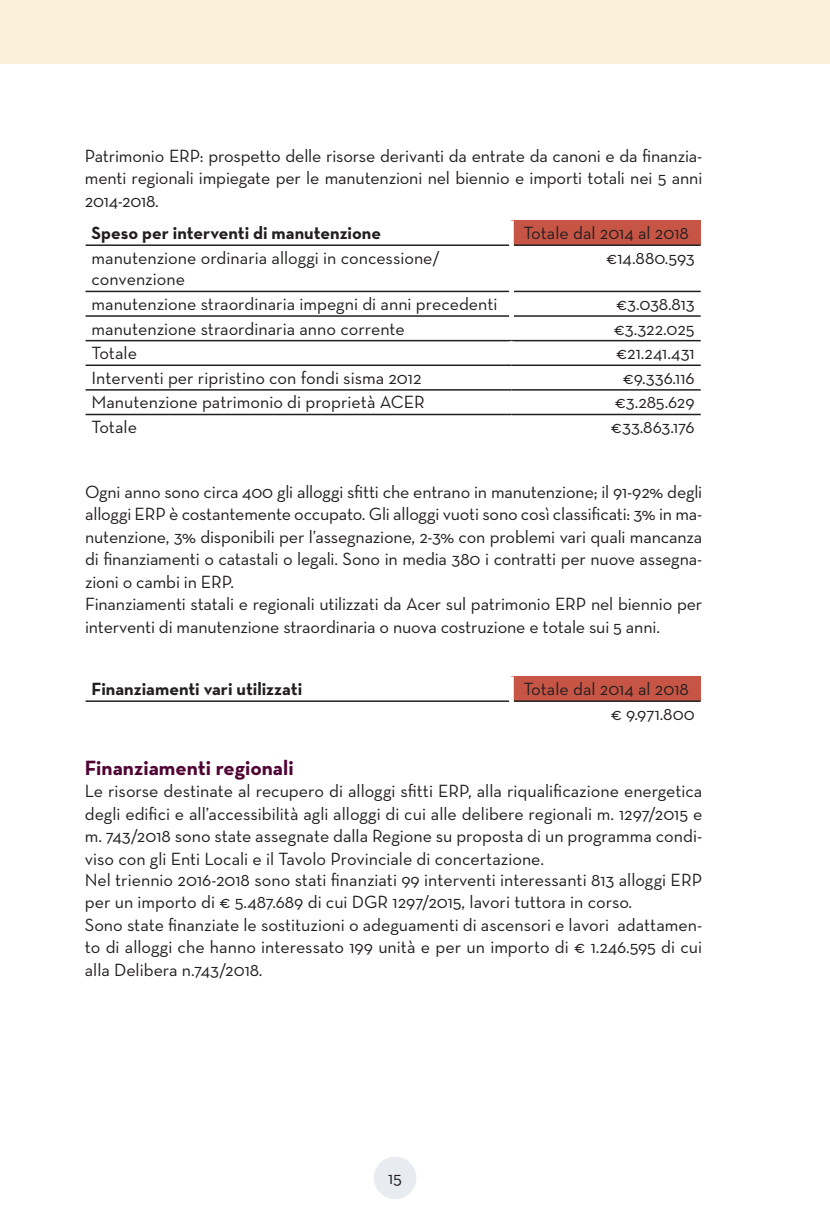
<style>
.page{position:relative;width:830px;height:1221px;background:#fff}
.page>*{position:absolute;margin:0;border:0;box-sizing:border-box;transform-origin:0 0}
.t1{font:700 21px "Neutra Text";color:#500433}
.t2{font:18px/22.5px "Neutra Text";color:#231f20;text-align:justify}
.t3{font:700 18px "Neutra Text";color:#231f20}
</style>
<div class="page">
<div style="left:0;top:0;width:829px;height:64px;background:#fbf0da"></div>
<div style="left:373px;top:1156px;width:43px;height:43px;background:#e8ebf0;border-radius:50%"></div>
<div style="left:511px;top:220px;width:189px;height:25px;background:#c75545"></div>
<hr style="left:85px;top:244px;width:424px;height:2px;background:#231f20">
<hr style="left:513px;top:244px;width:187px;height:2px;background:#231f20">
<hr style="left:85px;top:291px;width:424px;height:1px;background:#231f20">
<hr style="left:513px;top:291px;width:187px;height:1px;background:#231f20">
<hr style="left:85px;top:315px;width:424px;height:2px;background:#231f20">
<hr style="left:513px;top:315px;width:187px;height:2px;background:#231f20">
<hr style="left:509px;top:220px;width:4px;height:25px;background:#fff">
<hr style="left:85px;top:340px;width:426px;height:1px;background:#231f20">
<hr style="left:511px;top:340px;width:189px;height:1px;background:#231f20">
<hr style="left:85px;top:364px;width:426px;height:2px;background:#231f20">
<hr style="left:511px;top:364px;width:189px;height:2px;background:#231f20">
<hr style="left:85px;top:389px;width:426px;height:1px;background:#231f20">
<hr style="left:511px;top:389px;width:189px;height:1px;background:#231f20">
<hr style="left:85px;top:414px;width:426px;height:1px;background:#231f20">
<hr style="left:511px;top:414px;width:189px;height:1px;background:#231f20">
<div style="left:511px;top:676px;width:189px;height:25px;background:#c75545"></div>
<hr style="left:85px;top:700px;width:424px;height:2px;background:#231f20">
<hr style="left:513px;top:700px;width:187px;height:2px;background:#231f20">
<hr style="left:509px;top:676px;width:4px;height:25px;background:#fff">
<p class="t2" style="left:85px;top:144px;width:618px">Patrimonio ERP: prospetto delle risorse derivanti da entrate da canoni e da finanzia&shy;menti regionali impiegate per le manutenzioni nel biennio e importi totali nei 5 anni 2014-2018.</p>
<p class="t3" style="left:91px;top:222px;width:291px">Speso per interventi di manutenzione</p>
<p class="t2" style="left:523px;top:221px;width:167px">Totale dal 2014 al 2018</p>
<p class="t2" style="left:91px;top:246px;width:350px;line-height:21.6px">manutenzione ordinaria alloggi in concessione/ convenzione</p>
<p class="t2" style="left:606px;top:246px;width:90px">€14.880.593</p>
<p class="t2" style="left:91px;top:292px;width:407px">manutenzione straordinaria impegni di anni precedenti</p>
<p class="t2" style="left:615px;top:292px;width:80px">€3.038.813</p>
<p class="t2" style="left:91px;top:317px;width:314px">manutenzione straordinaria anno corrente</p>
<p class="t2" style="left:613px;top:317px;width:82px">€3.322.025</p>
<p class="t2" style="left:91px;top:341px;width:47px">Totale</p>
<p class="t2" style="left:615px;top:341px;width:80px">€21.241.431</p>
<p class="t2" style="left:91px;top:366px;width:331px">Interventi per ripristino con fondi sisma 2012</p>
<p class="t2" style="left:622px;top:366px;width:73px">€9.336.116</p>
<p class="t2" style="left:91px;top:391px;width:335px">Manutenzione patrimonio di proprietà ACER</p>
<p class="t2" style="left:614px;top:391px;width:81px">€3.285.629</p>
<p class="t2" style="left:91px;top:415px;width:47px">Totale</p>
<p class="t2" style="left:610px;top:415px;width:85px">€33.863.176</p>
<p class="t2" style="left:85px;top:480px;width:618px">Ogni anno sono circa 400 gli alloggi sfitti che entrano in manutenzione; il 91-92% degli alloggi ERP è costantemente occupato. Gli alloggi vuoti sono così classificati: 3% in ma&shy;nutenzione, 3% disponibili per l’assegnazione, 2-3% con problemi vari quali mancanza di finanziamenti o catastali o legali. Sono in media 380 i contratti per nuove assegna&shy;zioni o cambi in ERP.</p>
<p class="t2" style="left:85px;top:592px;width:618px">Finanziamenti statali e regionali utilizzati da Acer sul patrimonio ERP nel biennio per interventi di manutenzione straordinaria o nuova costruzione e totale sui 5 anni.</p>
<p class="t3" style="left:91px;top:677px;width:212px">Finanziamenti vari utilizzati</p>
<p class="t2" style="left:523px;top:677px;width:167px">Totale dal 2014 al 2018</p>
<p class="t2" style="left:610px;top:702px;width:85px">€ 9.971.800</p>
<p class="t1" style="left:85px;top:754px;width:210px">Finanziamenti regionali</p>
<p class="t2" style="left:85px;top:779px;width:618px">Le risorse destinate al recupero di alloggi sfitti ERP, alla riqualificazione energetica degli edifici e all’accessibilità agli alloggi di cui alle delibere regionali m. 1297/2015 e m. 743/2018 sono state assegnate dalla Regione su proposta di un programma condi&shy;viso con gli Enti Locali e il Tavolo Provinciale di concertazione.</p>
<p class="t2" style="left:85px;top:869px;width:618px;line-height:21.6px">Nel triennio 2016-2018 sono stati finanziati 99 interventi interessanti 813 alloggi ERP per un importo di € 5.487.689 di cui DGR 1297/2015, lavori tuttora in corso.</p>
<p class="t2" style="left:85px;top:912px;width:618px">Sono state finanziate le sostituzioni o adeguamenti di ascensori e lavori adattamen&shy;to di alloggi che hanno interessato 199 unità e per un importo di € 1.246.595 di cui alla Delibera n.743/2018.</p>
<p class="t2" style="left:388px;top:1166px;width:15px">15</p>
</div>
